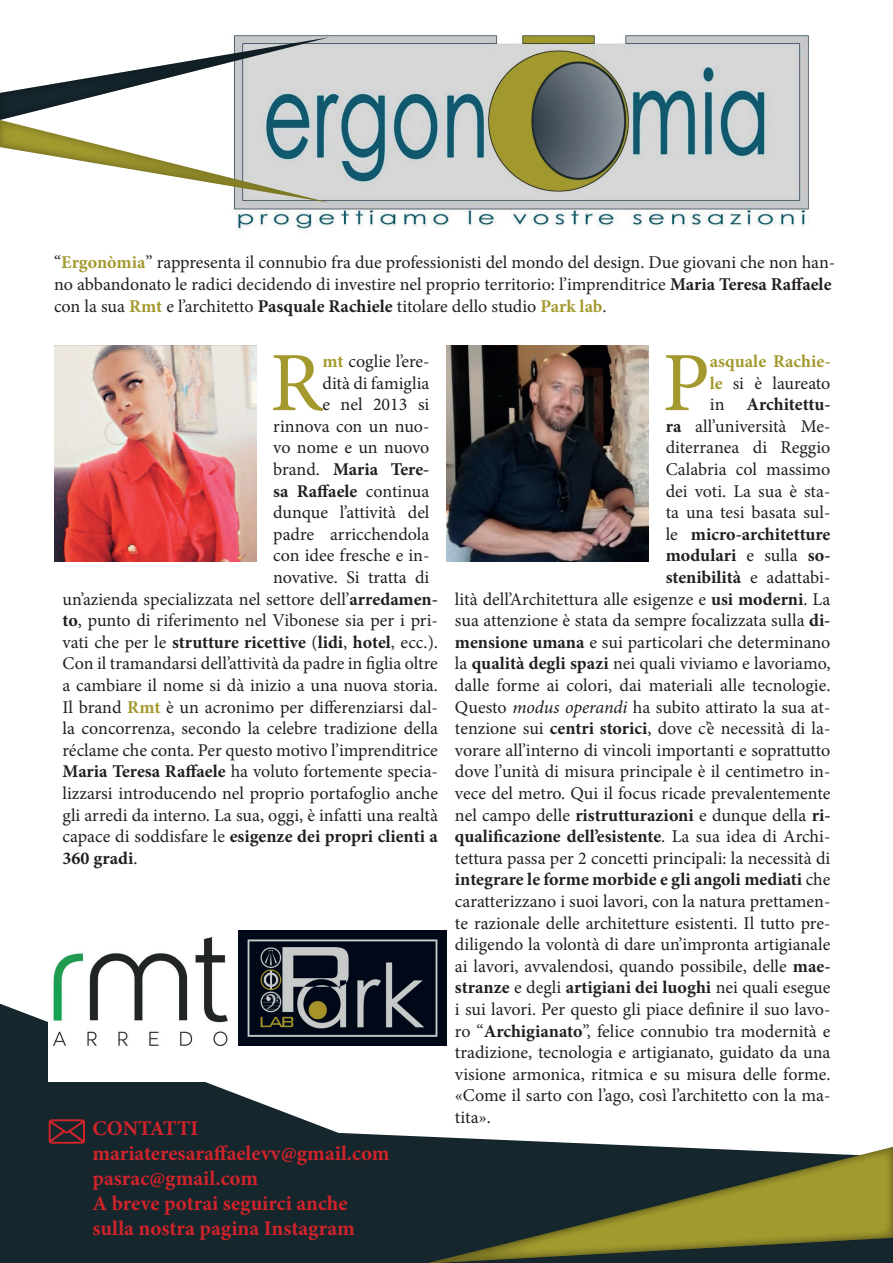
<style>
.page{position:relative;width:893px;height:1263px;background:#fff}
.page>*{position:absolute;margin:0;border:0;box-sizing:border-box;transform-origin:0 0}
.t1{font:84.45px "Minion Pro";color:#a4992e}
.t2{font:700 21px/25.2px "Minion Pro";color:#d1232a}
.t3{font:18px/21.6px "Minion Pro";color:#231f20}
.t4{font:700 18px "Minion Pro";color:#231f20}
.t5{font:700 18px "Minion Pro";letter-spacing:.005em;color:#a4992e}
.s1{font-weight:700;color:#a4992e}
.s2{font-weight:700}
.s3{font-weight:700;color:#a39b2f}
.s4{font-weight:400}
.s5{font-style:italic}
</style>
<div class="page">
<svg style="left:0;top:1004px;width:667px;height:259px;fill:#15262d"></svg>
<svg style="left:426px;top:1147px;width:467px;height:116px;background:#4c5430"></svg>
<img style="left:232px;top:35px;width:578px;height:195px">
<svg style="left:0;top:37px;width:329px;height:166px"></svg>
<img style="left:54px;top:345px;width:202px;height:216px">
<img style="left:446px;top:345px;width:203px;height:216px">
<img style="left:49px;top:937px;width:182px;height:144px">
<img style="left:239px;top:930px;width:207px;height:116px">
<svg style="left:49px;top:1119px;width:36px;height:25px"></svg>
<p class="t3" style="left:54px;top:252px;width:783px">“<span class="s1">Ergonòmia</span>” rappresenta il connubio fra due professionisti del mondo del design. Due giovani che non han&shy;no abbandonato le radici decidendo di investire nel proprio territorio: l’imprenditrice <span class="s2">Maria Teresa Raffaele </span>con la sua <span class="s1">Rmt</span> e l’architetto <span class="s2">Pasquale Rachiele</span> titolare dello studio <span class="s1">Park lab</span>.</p>
<h1 class="t1" style="left:662px;top:327px;width:49px">P</h1>
<p class="t5" style="left:710px;top:348px;width:122px">asquale Rachie-</p>
<h1 class="t1" style="left:270px;top:327px;width:54px">R</h1>
<p class="t3" style="left:323px;top:350px;width:108px"><span class="s3">mt</span> coglie l’ere-</p>
<p class="t3" style="left:323px;top:372px;width:108px">dità di famiglia</p>
<p class="t3" style="left:323px;top:394px;width:108px">e nel 2013 si</p>
<p class="t3" style="left:273px;top:415px;width:158px">rinnova con un nuo-</p>
<p class="t3" style="left:273px;top:437px;width:158px">vo nome e un nuovo</p>
<p class="t4" style="left:273px;top:456px;width:158px"><span class="s4">brand.</span> Maria Tere-</p>
<p class="t4" style="left:273px;top:478px;width:158px">sa Raffaele <span class="s4">continua</span></p>
<p class="t3" style="left:273px;top:502px;width:158px">dunque l’attività del</p>
<p class="t3" style="left:273px;top:523px;width:158px">padre arricchendola</p>
<p class="t3" style="left:273px;top:545px;width:158px">con idee fresche e in-</p>
<p class="t3" style="left:273px;top:566px;width:158px">novative. Si tratta di</p>
<p class="t3" style="left:62px;top:588px;width:377px">un’azienda specializzata nel settore dell’<span class="s2">arredamen-</span></p>
<p class="t3" style="left:62px;top:610px;width:377px"><span class="s2">to</span>, punto di riferimento nel Vibonese sia per i pri-</p>
<p class="t4" style="left:62px;top:629px;width:377px"><span class="s4">vati che per le</span> strutture ricettive <span class="s4">(</span>lidi<span class="s4">,</span> hotel<span class="s4">, ecc.).</span></p>
<p class="t3" style="left:62px;top:653px;width:377px">Con il tramandarsi dell’attività da padre in figlia oltre</p>
<p class="t3" style="left:62px;top:674px;width:377px">a cambiare il nome si dà inizio a una nuova storia.</p>
<p class="t3" style="left:62px;top:696px;width:377px">Il brand <span class="s1">Rmt</span> è un acronimo per differenziarsi dal-</p>
<p class="t3" style="left:62px;top:718px;width:377px">la concorrenza, secondo la celebre tradizione della</p>
<p class="t3" style="left:62px;top:739px;width:377px">réclame che conta. Per questo motivo l’imprenditrice</p>
<p class="t3" style="left:62px;top:761px;width:377px"><span class="s2">Maria Teresa Raffaele</span> ha voluto fortemente specia-</p>
<p class="t3" style="left:62px;top:782px;width:377px">lizzarsi introducendo nel proprio portafoglio anche</p>
<p class="t3" style="left:62px;top:804px;width:377px">gli arredi da interno. La sua, oggi, è infatti una realtà</p>
<p class="t4" style="left:62px;top:824px;width:377px"><span class="s4">capace di soddisfare le</span> esigenze dei propri clienti a</p>
<p class="t4" style="left:62px;top:845px;width:76px">360 gradi<span class="s4">.</span></p>
<p class="t3" style="left:710px;top:372px;width:122px"><span class="s1">le</span> si è laureato</p>
<p class="t4" style="left:710px;top:392px;width:122px"><span class="s4">in</span> Architettu-</p>
<p class="t3" style="left:666px;top:415px;width:166px"><span class="s2">ra</span> all’università Me-</p>
<p class="t3" style="left:666px;top:437px;width:166px">diterranea di Reggio</p>
<p class="t3" style="left:666px;top:458px;width:166px">Calabria col massimo</p>
<p class="t3" style="left:666px;top:480px;width:166px">dei voti. La sua è sta-</p>
<p class="t3" style="left:666px;top:502px;width:166px">ta una tesi basata sul-</p>
<p class="t4" style="left:666px;top:521px;width:166px"><span class="s4">le</span> micro-architetture</p>
<p class="t4" style="left:666px;top:543px;width:166px">modulari <span class="s4">e sulla</span> so-</p>
<p class="t4" style="left:666px;top:564px;width:166px">stenibilità <span class="s4">e adattabi-</span></p>
<p class="t3" style="left:455px;top:588px;width:377px">lità dell’Architettura alle esigenze e <span class="s2">usi moderni</span>. La</p>
<p class="t3" style="left:455px;top:610px;width:377px">sua attenzione è stata da sempre focalizzata sulla <span class="s2">di-</span></p>
<p class="t3" style="left:455px;top:631px;width:377px"><span class="s2">mensione umana</span> e sui particolari che determinano</p>
<p class="t3" style="left:455px;top:653px;width:377px">la <span class="s2">qualità degli spazi</span> nei quali viviamo e lavoriamo,</p>
<p class="t3" style="left:455px;top:674px;width:377px">dalle forme ai colori, dai materiali alle tecnologie.</p>
<p class="t3" style="left:455px;top:696px;width:377px">Questo <span class="s5">modus operandi</span> ha subito attirato la sua at-</p>
<p class="t3" style="left:455px;top:718px;width:377px">tenzione sui <span class="s2">centri storici</span>, dove c’è necessità di la-</p>
<p class="t3" style="left:455px;top:739px;width:377px">vorare all’interno di vincoli importanti e soprattutto</p>
<p class="t3" style="left:455px;top:761px;width:377px">dove l’unità di misura principale è il centimetro in-</p>
<p class="t3" style="left:455px;top:782px;width:377px">vece del metro. Qui il focus ricade prevalentemente</p>
<p class="t3" style="left:455px;top:804px;width:377px">nel campo delle <span class="s2">ristrutturazioni</span> e dunque della <span class="s2">ri-</span></p>
<p class="t4" style="left:455px;top:824px;width:377px">qualificazione dell’esistente<span class="s4">. La sua idea di Archi-</span></p>
<p class="t3" style="left:455px;top:847px;width:377px">tettura passa per 2 concetti principali: la necessità di</p>
<p class="t4" style="left:455px;top:867px;width:377px">integrare le forme morbide e gli angoli mediati <span class="s4">che</span></p>
<p class="t3" style="left:455px;top:890px;width:377px">caratterizzano i suoi lavori, con la natura prettamen-</p>
<p class="t3" style="left:455px;top:912px;width:377px">te razionale delle architetture esistenti. Il tutto pre-</p>
<p class="t3" style="left:455px;top:934px;width:377px">diligendo la volontà di dare un’impronta artigianale</p>
<p class="t3" style="left:455px;top:955px;width:377px">ai lavori, avvalendosi, quando possibile, delle <span class="s2">mae-</span></p>
<p class="t4" style="left:455px;top:975px;width:377px">stranze <span class="s4">e degli</span> artigiani dei luoghi <span class="s4">nei quali esegue</span></p>
<p class="t3" style="left:455px;top:998px;width:377px">i sui lavori. Per questo gli piace definire il suo lavo-</p>
<p class="t3" style="left:455px;top:1020px;width:377px">ro “<span class="s2">Archigianato</span>”, felice connubio tra modernità e</p>
<p class="t3" style="left:455px;top:1042px;width:377px">tradizione, tecnologia e artigianato, guidato da una</p>
<p class="t3" style="left:455px;top:1063px;width:377px">visione armonica, ritmica e su misura delle forme.</p>
<p class="t3" style="left:455px;top:1085px;width:377px">«Come il sarto con l’ago, così l’architetto con la ma-</p>
<p class="t3" style="left:455px;top:1106px;width:37px">tita».</p>
<p class="t2" style="left:92px;top:1115px;width:299px">CONTATTI mariateresaraffaelevv@gmail.com pasrac@gmail.com<br>A breve potrai seguirci anche sulla nostra pagina Instagram</p>
</div>
